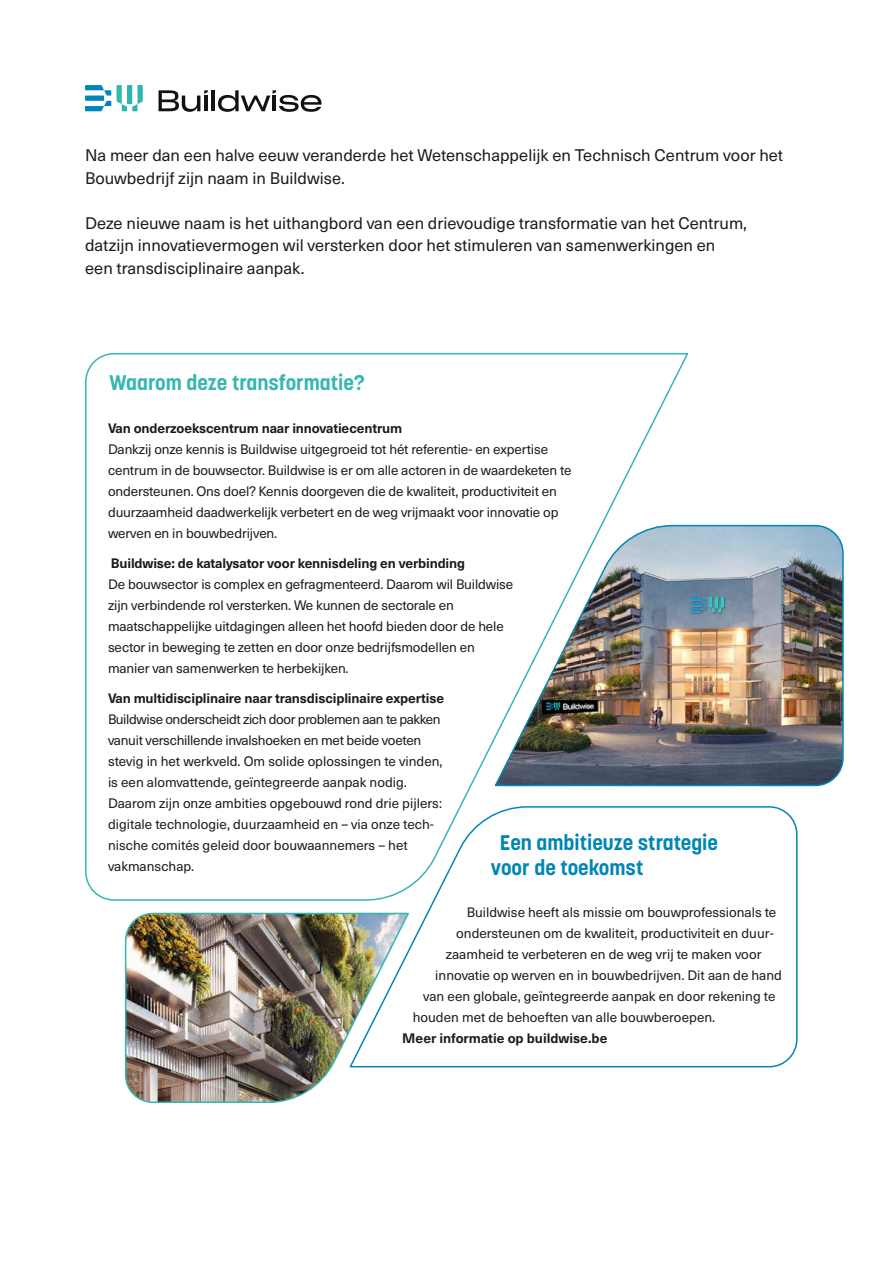
<style>
.page{position:relative;width:893px;height:1263px;background:#fff}
.page>*{position:absolute;margin:0;border:0;box-sizing:border-box;transform-origin:0 0}
.t1{font:700 21px/25.2px "Korolev";color:#0086b6}
.t2{font:700 21px "Korolev";color:#36b6b0}
.t3{font:16.5px/22.5px "Neue Haas Unica W1 G";color:#1b1b1a}
.t4{font:13.5px/21px "Neue Haas Unica W1 G";letter-spacing:-.01em;color:#1b1b1a}
.t5{font:700 13.5px "Neue Haas Unica W1 G";letter-spacing:-.01em;color:#1b1b1a}
</style>
<div class="page">
<svg style="left:85px;top:353px;width:604px;height:548px"></svg>
<svg style="left:348px;top:805px;width:450px;height:263px"></svg>
<img style="left:124px;top:912px;width:287px;height:192px">
<img style="left:662px;top:524px;width:182px;height:263px">
<svg style="left:108px;top:374px;width:554px;height:512px"></svg>
<svg style="left:159px;top:90px;width:49px;height:22px"></svg>
<hr style="left:204px;top:96px;width:4px;height:15px;background:#14120f">
<hr style="left:212px;top:90px;width:3px;height:21px;background:#14120f">
<svg style="left:218px;top:90px;width:103px;height:22px"></svg>
<svg style="left:85px;top:85px;width:26px;height:26px"></svg>
<div style="left:85px;top:96px;width:19px;height:5px;background:#0086b6"></div>
<svg style="left:117px;top:85px;width:26px;height:26px"></svg>
<div style="left:127px;top:85px;width:5px;height:19px;background:#2db5b0"></div>
<p class="t3" style="left:85px;top:143px;width:700px">Na meer dan een halve eeuw veranderde het Wetenschappelijk en Technisch Centrum voor het<br>Bouwbedrijf zijn naam in Buildwise.</p>
<p class="t3" style="left:85px;top:211px;width:663px">Deze nieuwe naam is het uithangbord van een drievoudige transformatie van het Centrum, datzijn innovatievermogen wil versterken door het stimuleren van samenwerkingen en een transdisciplinaire aanpak.</p>
<h1 class="t2" style="left:110px;top:369px;width:257px">Waarom deze transformatie?</h1>
<p class="t5" style="left:108px;top:418px;width:296px">Van onderzoekscentrum naar innovatiecentrum</p>
<p class="t4" style="left:108px;top:438px;width:465px">Dankzij onze kennis is Buildwise uitgegroeid tot hét referentie- en expertise centrum in de bouwsector. Buildwise is er om alle actoren in de waardeketen te ondersteunen. Ons doel? Kennis doorgeven die de kwaliteit, productiviteit en duurzaamheid daadwerkelijk verbetert en de weg vrijmaakt voor innovatie op werven en in bouwbedrijven.</p>
<p class="t5" style="left:111px;top:553px;width:356px">Buildwise: de katalysator voor kennisdeling en verbinding</p>
<p class="t4" style="left:108px;top:573px;width:407px">De bouwsector is complex en gefragmenteerd. Daarom wil Buildwise zijn verbindende rol versterken. We kunnen de sectorale en maatschappelijke uitdagingen alleen het hoofd bieden door de hele sector in beweging te zetten en door onze bedrijfsmodellen en manier van samenwerken te herbekijken.</p>
<p class="t5" style="left:108px;top:688px;width:338px">Van multidisciplinaire naar transdisciplinaire expertise</p>
<p class="t4" style="left:108px;top:708px;width:336px">Buildwise onderscheidt zich door problemen aan te pakken vanuit verschillende invalshoeken en met beide voeten stevig in het werkveld. Om solide oplossingen te vinden, is een alomvattende, geïntegreerde aanpak nodig.<br>Daarom zijn onze ambities opgebouwd rond drie pijlers: digitale technologie, duurzaamheid en – via onze tech&shy;nische comités geleid door bouwaannemers – het vakmanschap.</p>
<h1 class="t1" style="left:491px;top:830px;width:229px;text-indent:9px">Een ambitieuze strategie voor de toekomst</h1>
<p class="t4" style="left:467px;top:901px;width:311px">Buildwise heeft als missie om bouwprofessionals te</p>
<p class="t4" style="left:456px;top:922px;width:319px">ondersteunen om de kwaliteit, productiviteit en duur-</p>
<p class="t4" style="left:446px;top:943px;width:317px">zaamheid te verbeteren en de weg vrij te maken voor</p>
<p class="t4" style="left:435px;top:964px;width:348px">innovatie op werven en in bouwbedrijven. Dit aan de hand</p>
<p class="t4" style="left:423px;top:985px;width:354px">van een globale, geïntegreerde aanpak en door rekening te</p>
<p class="t4" style="left:413px;top:1006px;width:304px">houden met de behoeften van alle bouwberoepen.</p>
<p class="t5" style="left:402px;top:1028px;width:207px">Meer informatie op buildwise.be</p>
</div>
